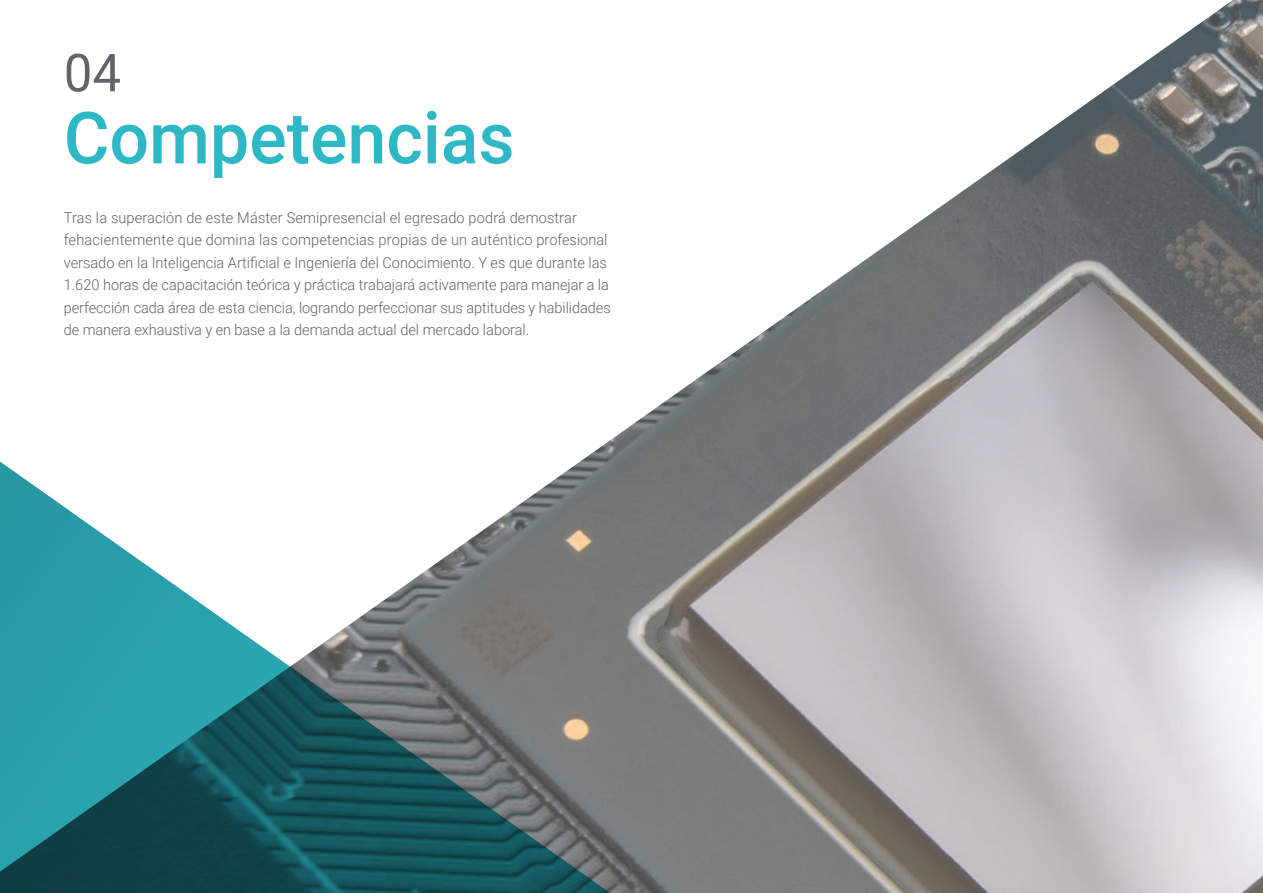
<style>
.page{position:relative;width:1263px;height:893px;background:#fff}
.page>*{position:absolute;margin:0;border:0;box-sizing:border-box;transform-origin:0 0}
.t1{font:500 72px "Roboto";color:#2db8c5}
.t2{font:52.5px "Roboto";color:#61646a}
.t3{font:300 15px/22.5px "Roboto";color:#61646a}
</style>
<div class="page">
<img style="left:602px;top:0;width:661px;height:893px">
<svg style="left:0;top:446px;width:640px;height:447px"></svg>
<h2 class="t2" style="left:64px;top:36px;width:59px">04</h2>
<h1 class="t1" style="left:64px;top:87px;width:452px">Competencias</h1>
<p class="t3" style="left:64px;top:206px;width:548px">Tras la superación de este Máster Semipresencial el egresado podrá demostrar fehacientemente que domina las competencias propias de un auténtico profesional versado en la Inteligencia Artificial e Ingeniería del Conocimiento. Y es que durante las 1.620 horas de capacitación teórica y práctica trabajará activamente para manejar a la perfección cada área de esta ciencia, logrando perfeccionar sus aptitudes y habilidades de manera exhaustiva y en base a la demanda actual del mercado laboral.</p>
</div>
